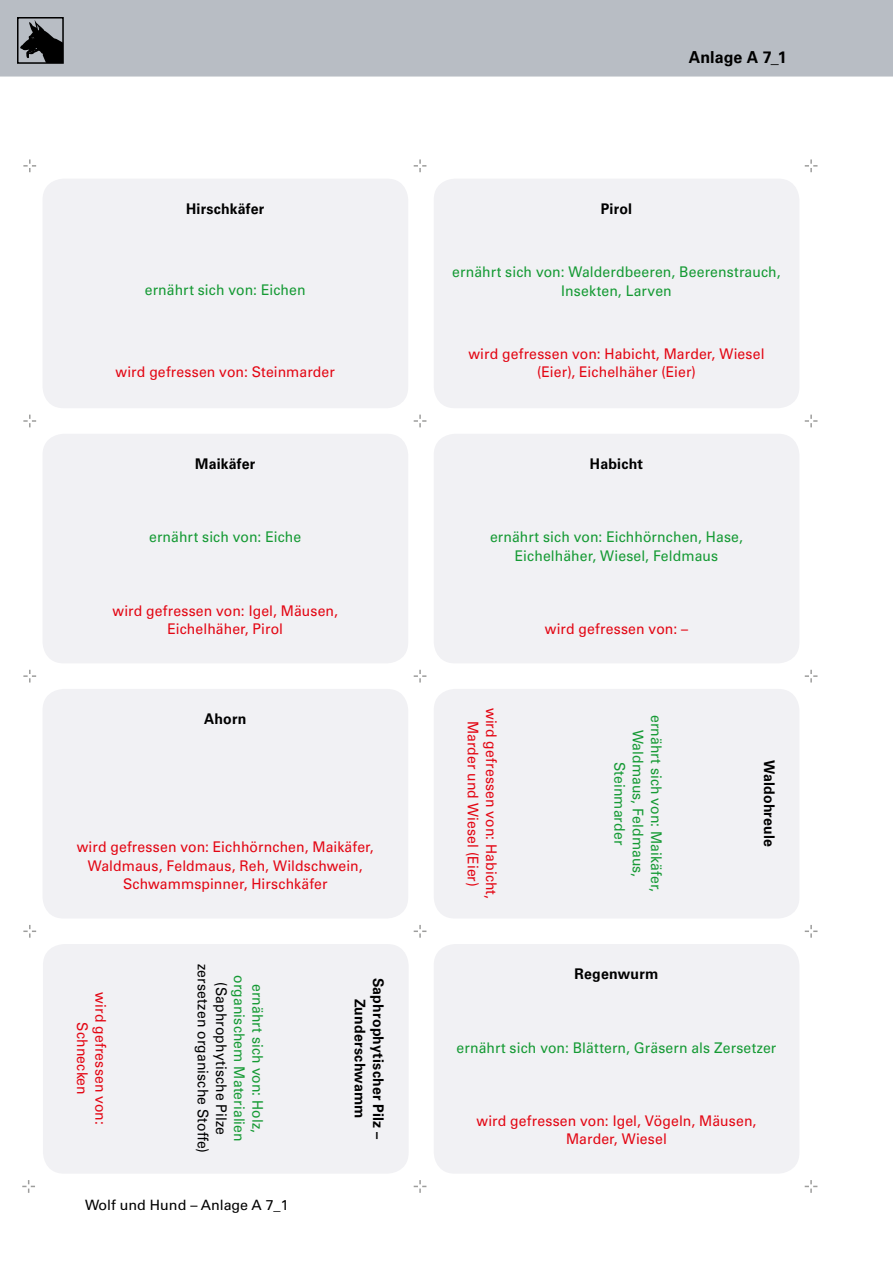
<style>
.page{position:relative;width:893px;height:1263px;background:#fff}
.page>*{position:absolute;margin:0;border:0;box-sizing:border-box;transform-origin:0 0}
.P1__Fließtext{font:700 16.5px "Univers LT Pro 65";letter-spacing:.005em;color:#000}
.P2__Thesenkasten{font:14.7px/18.3px "Univers LT Pro 55 Roman";letter-spacing:.01em;color:#e30613;text-align:center;scale:.95 1}
.P2__Thesenkasten-2{font:14.7px/18.3px "Univers LT Pro 55 Roman";letter-spacing:.01em;color:#159a34;text-align:center;scale:.95 1}
.P2__Thesenkasten-3{font:700 14.7px/18.3px "Univers LT Pro 65";letter-spacing:.015em;color:#000;text-align:center;scale:.96 1}
.P2__Thesenkasten-4{font:14.7px/18.3px "Univers LT Pro 55 Roman";letter-spacing:.005em;color:#000;text-align:center;scale:.95 1}
.t1{font:14.25px "Univers LT Pro 55 Roman";color:#000}
.s1{color:#159a34}
</style>
<div class="page">
<div style="left:0;top:0;width:893px;height:77px;background:#b8bdc4"></div>
<svg style="left:20px;top:20px;width:41px;height:41px"></svg>
<div style="left:17px;top:17px;width:47px;height:47px;border:2px solid #000"></div>
<div style="left:43px;top:179px;width:365px;height:229px;background:#f1f1f4;border-radius:21px"></div>
<div style="left:43px;top:434px;width:365px;height:229px;background:#f1f1f4;border-radius:21px"></div>
<div style="left:43px;top:689px;width:365px;height:229px;background:#f1f1f4;border-radius:21px"></div>
<div style="left:434px;top:179px;width:365px;height:229px;background:#f1f1f4;border-radius:21px"></div>
<div style="left:434px;top:434px;width:365px;height:229px;background:#f1f1f4;border-radius:21px"></div>
<div style="left:434px;top:689px;width:365px;height:229px;background:#f1f1f4;border-radius:21px"></div>
<div style="left:43px;top:944px;width:366px;height:230px;background:#f1f1f4;border-radius:21px"></div>
<div style="left:434px;top:944px;width:365px;height:230px;background:#f1f1f4;border-radius:21px"></div>
<svg style="left:414px;top:1180px;width:12px;height:13px"></svg>
<svg style="left:22px;top:1180px;width:13px;height:13px"></svg>
<svg style="left:805px;top:1180px;width:12px;height:13px"></svg>
<svg style="left:23px;top:925px;width:13px;height:13px"></svg>
<svg style="left:23px;top:670px;width:13px;height:12px"></svg>
<svg style="left:23px;top:415px;width:13px;height:12px"></svg>
<svg style="left:23px;top:159px;width:13px;height:13px"></svg>
<svg style="left:414px;top:159px;width:12px;height:13px"></svg>
<svg style="left:414px;top:415px;width:12px;height:12px"></svg>
<svg style="left:414px;top:670px;width:12px;height:12px"></svg>
<svg style="left:414px;top:925px;width:12px;height:13px"></svg>
<svg style="left:805px;top:159px;width:12px;height:13px"></svg>
<svg style="left:805px;top:415px;width:12px;height:12px"></svg>
<svg style="left:805px;top:670px;width:12px;height:12px"></svg>
<svg style="left:805px;top:925px;width:12px;height:13px"></svg>
<p class="P2__Thesenkasten-3" style="left:186px;top:199px;width:83px">Hirschkäfer</p>
<p class="P2__Thesenkasten-2" style="left:145px;top:280px;width:171px">ernährt sich von: Eichen</p>
<p class="P2__Thesenkasten" style="left:116px;top:362px;width:232px">wird gefressen von: Steinmarder</p>
<p class="P2__Thesenkasten-3" style="left:195px;top:454px;width:64px">Maikäfer</p>
<p class="P2__Thesenkasten-2" style="left:149px;top:527px;width:162px">ernährt sich von: Eiche</p>
<p class="P2__Thesenkasten" style="left:112px;top:601px;width:239px">wird gefressen von: Igel, Mäusen,<br>Eichelhäher, Pirol</p>
<p class="P2__Thesenkasten-3" style="left:204px;top:709px;width:45px">Ahorn</p>
<p class="P2__Thesenkasten" style="left:77px;top:837px;width:314px">wird gefressen von: Eichhörnchen, Maikäfer,<br>Waldmaus, Feldmaus, Reh, Wildschwein,<br>Schwammspinner, Hirschkäfer</p>
<p class="P2__Thesenkasten" style="left:110px;top:992px;width:141px;rotate:90deg">wird gefressen von:<br>Schnecken</p>
<p class="P2__Thesenkasten-4" style="left:268px;top:964px;width:200px;rotate:90deg"><span class="s1">ernährt sich von: Holz, organischem Materialien </span>(Saphrophytische Pilze zersetzen organische Stoffe)</p>
<p class="t1" style="left:85px;top:1194px;width:205px">Wolf und Hund – Anlage A 7_1</p>
<p class="P2__Thesenkasten-3" style="left:388px;top:978px;width:170px;rotate:90deg">Saphrophytischer Pilz –<br>Zunderschwamm</p>
<p class="P2__Thesenkasten-3" style="left:601px;top:199px;width:34px">Pirol</p>
<p class="P1__Fließtext" style="left:689px;top:46px;width:99px">Anlage A 7_1</p>
<p class="P2__Thesenkasten-2" style="left:452px;top:262px;width:347px">ernährt sich von: Walderdbeeren, Beerenstrauch,<br>Insekten, Larven</p>
<p class="P2__Thesenkasten" style="left:468px;top:344px;width:313px">wird gefressen von: Habicht, Marder, Wiesel (Eier), Eichelhäher (Eier)</p>
<p class="P2__Thesenkasten-3" style="left:590px;top:454px;width:57px">Habicht</p>
<p class="P2__Thesenkasten-2" style="left:490px;top:527px;width:268px">ernährt sich von: Eichhörnchen, Hase,<br>Eichelhäher, Wiesel, Feldmaus</p>
<p class="P2__Thesenkasten" style="left:501px;top:708px;width:203px;rotate:90deg">wird gefressen von: Habicht,<br>Marder und Wiesel (Eier)</p>
<p class="P2__Thesenkasten" style="left:545px;top:619px;width:152px">wird gefressen von: –</p>
<p class="P2__Thesenkasten-2" style="left:666px;top:715px;width:188px;rotate:90deg">ernährt sich von: Maikäfer,<br>Waldmaus, Feldmaus,<br>Steinmarder</p>
<p class="P2__Thesenkasten-3" style="left:575px;top:964px;width:89px">Regenwurm</p>
<p class="P2__Thesenkasten-3" style="left:779px;top:760px;width:92px;rotate:90deg">Waldohreule</p>
<p class="P2__Thesenkasten-2" style="left:457px;top:1038px;width:338px">ernährt sich von: Blättern, Gräsern als Zersetzer</p>
<p class="P2__Thesenkasten" style="left:477px;top:1111px;width:296px">wird gefressen von: Igel, Vögeln, Mäusen,<br>Marder, Wiesel</p>
</div>
